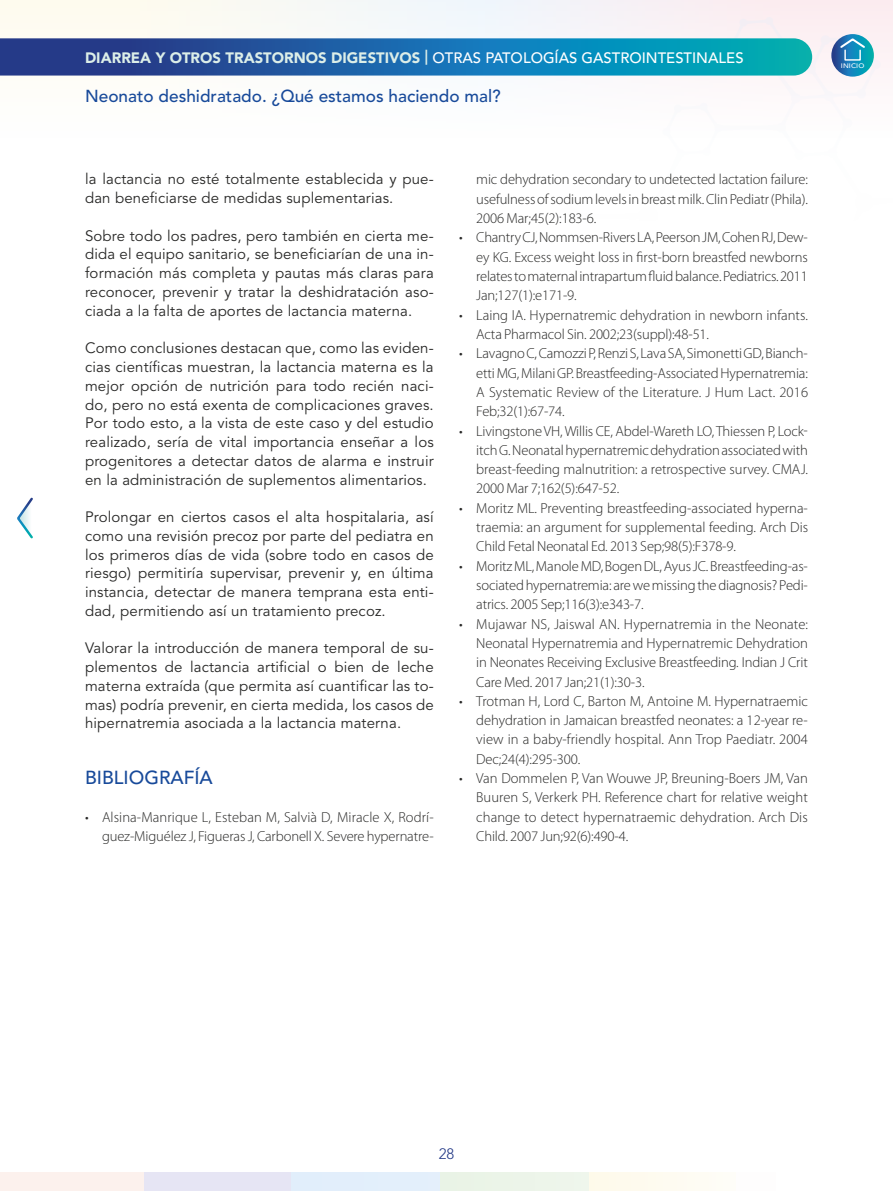
<style>
.page{position:relative;width:893px;height:1191px;background:#fff}
.page>*{position:absolute;margin:0;border:0;box-sizing:border-box;transform-origin:0 0}
.t1{font:500 18.75px "Avenir LT Std";color:#184a9a}
.t2{font:500 17.25px "Avenir LT Std";color:#184a9a}
.t3{font:15px/18.8px "Avenir LT Std";letter-spacing:.01em;color:#282827;text-align:justify}
.t4{font:900 15px "Avenir LT Std";color:#dceee8}
.t5{font:300 15px "Avenir LT Std";color:#253a87}
.t6{font:300 14.55px/19.4px "Myriad Pro";letter-spacing:-.01em;color:#282827;text-align:justify}
.t7{font:500 6.45px "Avenir LT Std";letter-spacing:.015em;color:#fff;scale:1.11 1}
.s1{font-weight:800}
.s2{font-weight:500;color:#fff}
</style>
<div class="page">
<div style="left:0;top:0;width:893px;height:201px;background:linear-gradient(to right,#fefffe,#f8ecf2)"></div>
<svg style="left:518px;top:13px;width:375px;height:188px"></svg>
<div style="left:588px;top:1171px;width:149px;height:20px;background:#fefbf0"></div>
<div style="left:440px;top:1171px;width:148px;height:20px;background:#e7f2e3"></div>
<div style="left:143px;top:1171px;width:149px;height:20px;background:#e6e5f4"></div>
<div style="left:292px;top:1171px;width:148px;height:20px;background:#e1eefb"></div>
<div style="left:0;top:1171px;width:143px;height:20px;background:#fcf1ed"></div>
<svg style="left:0;top:38px;width:812px;height:38px;background:#1a70a9"></svg>
<svg style="left:17px;top:497px;width:16px;height:42px"></svg>
<svg style="left:831px;top:34px;width:43px;height:43px"></svg>
<svg style="left:838px;top:37px;width:29px;height:13px"></svg>
<div style="left:844px;top:49px;width:17px;height:12px;border:1px solid #fff"></div>
<p class="t4" style="left:85px;top:48px;width:660px">DIARREA Y OTROS TRASTORNOS DIGESTIVOS <span class="s1">|</span> <span class="s2">OTRAS PATOLOGÍAS GASTROINTESTINALES</span></p>
<p class="t2" style="left:85px;top:86px;width:417px">Neonato deshidratado. ¿Qué estamos haciendo mal?</p>
<p class="t3" style="left:85px;top:170px;width:350px">la lactancia no esté totalmente establecida y pue&shy;dan beneficiarse de medidas suplementarias.</p>
<p class="t3" style="left:85px;top:227px;width:350px">Sobre todo los padres, pero también en cierta me&shy;dida el equipo sanitario, se beneficiarían de una in&shy;formación más completa y pautas más claras para reconocer, prevenir y tratar la deshidratación aso&shy;ciada a la falta de aportes de lactancia materna.</p>
<p class="t3" style="left:85px;top:339px;width:350px">Como conclusiones destacan que, como las eviden&shy;cias científicas muestran, la lactancia materna es la mejor opción de nutrición para todo recién naci&shy;do, pero no está exenta de complicaciones graves.<br>Por todo esto, a la vista de este caso y del estudio realizado, sería de vital importancia enseñar a los progenitores a detectar datos de alarma e instruir en la administración de suplementos alimentarios.</p>
<p class="t3" style="left:85px;top:508px;width:350px">Prolongar en ciertos casos el alta hospitalaria, así como una revisión precoz por parte del pediatra en los primeros días de vida (sobre todo en casos de riesgo) permitiría supervisar, prevenir y, en última instancia, detectar de manera temprana esta enti&shy;dad, permitiendo así un tratamiento precoz.</p>
<p class="t3" style="left:85px;top:639px;width:350px">Valorar la introducción de manera temporal de su&shy;plementos de lactancia artificial o bien de leche materna extraída (que permita así cuantificar las to&shy;mas) podría prevenir, en cierta medida, los casos de hipernatremia asociada a la lactancia materna.</p>
<p class="t1" style="left:85px;top:766px;width:129px">BIBLIOGRAFÍA</p>
<p class="t6" style="left:85px;top:808px;width:350px;line-height:18.8px;text-align:right">• Alsina-Manrique L, Esteban M, Salvià D, Miracle X, Rodrí&shy;guez-Miguélez J, Figueras J, Carbonell X. Severe hypernatre-</p>
<p class="t6" style="left:476px;top:170px;width:333px">mic dehydration secondary to undetected lactation failure: usefulness of sodium levels in breast milk. Clin Pediatr (Phila).<br>2006 Mar;45(2):183-6.</p>
<p class="t6" style="left:476px;top:228px;width:333px;text-indent:-17px">• Chantry CJ, Nommsen-Rivers LA, Peerson JM, Cohen RJ, Dew&shy;ey KG. Excess weight loss in first-born breastfed newborns relates to maternal intrapartum fluid balance. Pediatrics. 2011<br>Jan;127(1):e171-9.</p>
<p class="t6" style="left:476px;top:305px;width:333px;text-indent:-17px">• Laing IA. Hypernatremic dehydration in newborn infants.<br>Acta Pharmacol Sin. 2002;23(suppl):48-51.</p>
<p class="t6" style="left:476px;top:344px;width:333px;text-indent:-17px">• Lavagno C, Camozzi P, Renzi S, Lava SA, Simonetti GD, Bianch&shy;etti MG, Milani GP. Breastfeeding-Associated Hypernatremia:<br>A Systematic Review of the Literature. J Hum Lact. 2016<br>Feb;32(1):67-74.</p>
<p class="t6" style="left:476px;top:421px;width:333px;text-indent:-17px">• Livingstone VH, Willis CE, Abdel-Wareth LO, Thiessen P, Lock&shy;itch G. Neonatal hypernatremic dehydration associated with breast-feeding malnutrition: a retrospective survey. CMAJ.<br>2000 Mar 7;162(5):647-52.</p>
<p class="t6" style="left:476px;top:498px;width:333px;text-indent:-17px">• Moritz ML. Preventing breastfeeding-associated hyperna&shy;traemia: an argument for supplemental feeding. Arch Dis Child Fetal Neonatal Ed. 2013 Sep;98(5):F378-9.</p>
<p class="t6" style="left:476px;top:556px;width:333px;text-indent:-17px">• Moritz ML, Manole MD, Bogen DL, Ayus JC. Breastfeeding-as&shy;sociated hypernatremia: are we missing the diagnosis? Pedi&shy;atrics. 2005 Sep;116(3):e343-7.</p>
<p class="t6" style="left:476px;top:614px;width:333px;text-indent:-17px">• Mujawar NS, Jaiswal AN. Hypernatremia in the Neonate:<br>Neonatal Hypernatremia and Hypernatremic Dehydration in Neonates Receiving Exclusive Breastfeeding. Indian J Crit Care Med. 2017 Jan;21(1):30-3.</p>
<p class="t6" style="left:476px;top:691px;width:333px;text-indent:-17px">• Trotman H, Lord C, Barton M, Antoine M. Hypernatraemic dehydration in Jamaican breastfed neonates: a 12-year re&shy;view in a baby-friendly hospital. Ann Trop Paediatr. 2004<br>Dec;24(4):295-300.</p>
<p class="t6" style="left:476px;top:768px;width:333px;text-indent:-17px">• Van Dommelen P, Van Wouwe JP, Breuning-Boers JM, Van Buuren S, Verkerk PH. Reference chart for relative weight change to detect hypernatraemic dehydration. Arch Dis Child. 2007 Jun;92(6):490-4.</p>
<p class="t7" style="left:841px;top:62px;width:23px">INICIO</p>
<p class="t5" style="left:439px;top:1145px;width:17px">28</p>
</div>
